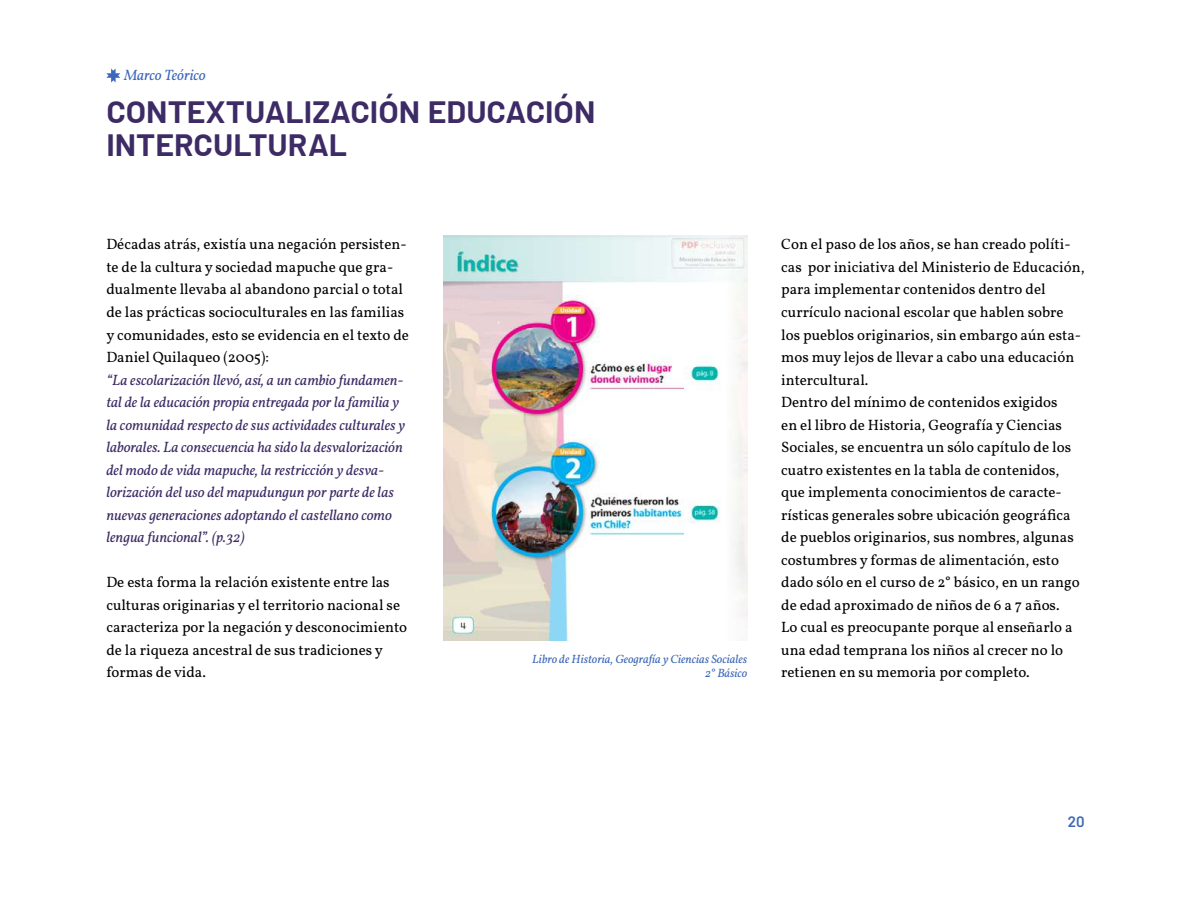
<style>
.page{position:relative;width:1191px;height:915px;background:#fff}
.page>*{position:absolute;margin:0;border:0;box-sizing:border-box;transform-origin:0 0}
.t1{font:600 37.5px/33px "Barlow";color:#3d2b66}
.t2{font:15px/22.5px "Vollkorn";color:#000}
.t3{font:italic 15px/22.5px "Vollkorn";color:#3c2b65}
.t4{font:italic 15px "Vollkorn";color:#3d68b8}
.t5{font:600 15px "Barlow";color:#3d68b8}
.t6{font:italic 12px/14.4px "Vollkorn";color:#3d68b8;text-align:right}
</style>
<div class="page">
<img style="left:444px;top:235px;width:303px;height:405px">
<svg style="left:106px;top:68px;width:14px;height:14px"></svg>
<p class="t4" style="left:124px;top:64px;width:83px">Marco Teórico</p>
<h1 class="t1" style="left:106px;top:90px;width:490px">CONTEXTUALIZACIÓN EDUCACIÓN<br>INTERCULTURAL</h1>
<p class="t2" style="left:106px;top:232px;width:304px">Décadas atrás, existía una negación persisten&shy;te de la cultura y sociedad mapuche que gra&shy;dualmente llevaba al abandono parcial o total de las prácticas socioculturales en las familias y comunidades, esto se evidencia en el texto de Daniel Quilaqueo (2005):</p>
<p class="t3" style="left:106px;top:367px;width:300px">“La escolarización llevó, así, a un cambio fundamen&shy;tal de la educación propia entregada por la familia y la comunidad respecto de sus actividades culturales y laborales. La consecuencia ha sido la desvalorización del modo de vida mapuche, la restricción y desva&shy;lorización del uso del mapudungun por parte de las nuevas generaciones adoptando el castellano como lengua funcional”. (p.32)</p>
<p class="t2" style="left:106px;top:569px;width:302px">De esta forma la relación existente entre las culturas originarias y el territorio nacional se caracteriza por la negación y desconocimiento de la riqueza ancestral de sus tradiciones y formas de vida.</p>
<p class="t6" style="left:532px;top:650px;width:216px">Libro de Historia, Geografía y Ciencias Sociales<br>2° Básico</p>
<p class="t2" style="left:781px;top:232px;width:305px">Con el paso de los años, se han creado políti&shy;cas por iniciativa del Ministerio de Educación, para implementar contenidos dentro del currículo nacional escolar que hablen sobre los pueblos originarios, sin embargo aún esta&shy;mos muy lejos de llevar a cabo una educación intercultural.<br>Dentro del mínimo de contenidos exigidos<br>en el libro de Historia, Geografía y Ciencias Sociales, se encuentra un sólo capítulo de los cuatro existentes en la tabla de contenidos, que implementa conocimientos de caracte&shy;rísticas generales sobre ubicación geográfica de pueblos originarios, sus nombres, algunas costumbres y formas de alimentación, esto dado sólo en el curso de 2° básico, en un rango de edad aproximado de niños de 6 a 7 años.<br>Lo cual es preocupante porque al enseñarlo a una edad temprana los niños al crecer no lo retienen en su memoria por completo.</p>
<p class="t5" style="left:1067px;top:810px;width:18px">20</p>
</div>
